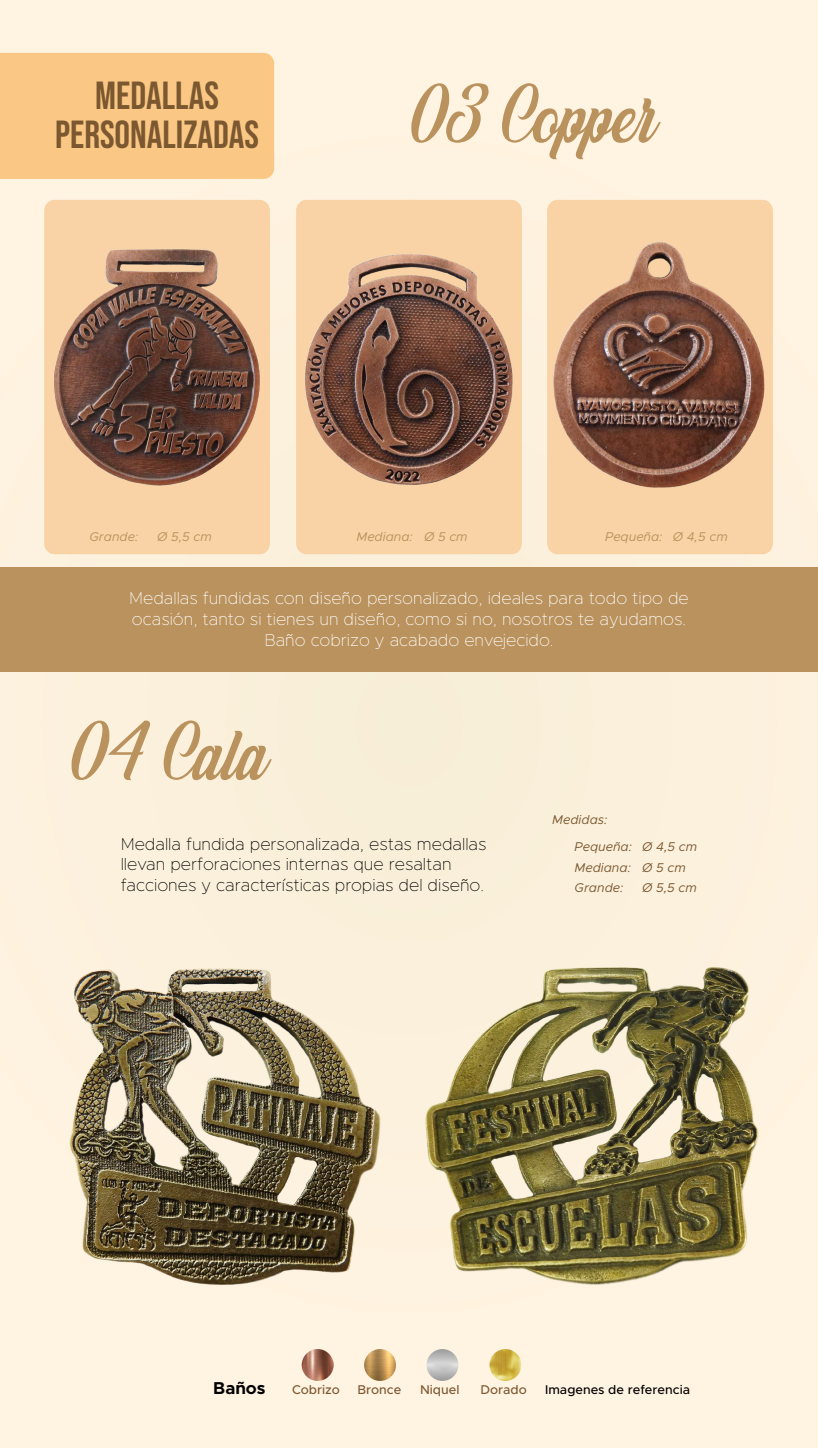
<style>
.page{position:relative;width:818px;height:1448px;background:#fff}
.page>*{position:absolute;margin:0;border:0;box-sizing:border-box;transform-origin:0 0}
.t1{font:71.25px "White Smith";color:#ba925d}
.t2{font:39px/38.8px "Bebas Neue";color:#7c5831;text-align:center}
.t3{font:100 17.25px/20.7px "Metropolis";color:#fff;text-align:center}
.t4{font:100 17.25px/20.7px "Metropolis";color:#000}
.t5{font:700 17.25px "Metropolis";color:#000}
.t6{font:italic 12.75px/27.4px "Metropolis";color:#7c5831}
.t7{font:italic 12.75px "Metropolis";color:#ba925d}
.t8{font:500 12.75px "Metropolis";color:#7c5831}
.t9{font:500 12.75px "Metropolis";color:#000}
</style>
<div class="page">
<div style="left:0;top:0;width:818px;height:1447px;background:#fef2e0"></div>
<div style="left:0;top:568px;width:818px;height:104px;background:#ba925d"></div>
<div style="left:0;top:53px;width:274px;height:126px;background:#fac884"></div>
<div style="left:44px;top:526px;width:226px;height:28px;background:#f9d3a5"></div>
<img style="left:44px;top:200px;width:226px;height:326px">
<div style="left:296px;top:526px;width:226px;height:28px;background:#f9d3a5"></div>
<img style="left:296px;top:200px;width:226px;height:326px">
<img style="left:69px;top:968px;width:312px;height:317px">
<img style="left:425px;top:967px;width:334px;height:318px">
<div style="left:547px;top:200px;width:224px;height:354px;background:#f9d3a5"></div>
<img style="left:547px;top:206px;width:224px;height:320px">
<img style="left:302px;top:1349px;width:31px;height:31px;border-radius:16px">
<img style="left:426px;top:1349px;width:32px;height:31px;border-radius:16px">
<img style="left:364px;top:1349px;width:32px;height:31px;border-radius:16px">
<img style="left:489px;top:1349px;width:32px;height:31px;border-radius:16px">
<h2 class="t2" style="left:55px;top:76px;width:205px">MEDALLAS<br>PERSONALIZADAS</h2>
<h1 class="t1" style="left:409px;top:75px;width:250px">03 Copper</h1>
<p class="t7" style="left:89px;top:529px;width:50px">Grande:</p>
<p class="t7" style="left:157px;top:529px;width:56px">Ø 5,5 cm</p>
<p class="t7" style="left:356px;top:529px;width:113px">Mediana: Ø 5 cm</p>
<p class="t7" style="left:605px;top:529px;width:124px">Pequeña: Ø 4,5 cm</p>
<p class="t3" style="left:129px;top:588px;width:561px">Medallas fundidas con diseño personalizado, ideales para todo tipo de ocasión, tanto si tienes un diseño, como si no, nosotros te ayudamos.<br>Baño cobrizo y acabado envejecido.</p>
<h1 class="t1" style="left:70px;top:712px;width:201px">04 Cala</h1>
<p class="t4" style="left:121px;top:833px;width:367px">Medalla fundida personalizada, estas medallas llevan perforaciones internas que resaltan facciones y características propias del diseño.</p>
<p class="t6" style="left:574px;top:805px;width:59px;text-indent:-22px">Medidas:<br>Pequeña:</p>
<p class="t6" style="left:574px;top:874px;width:50px">Grande:</p>
<p class="t6" style="left:642px;top:833px;width:57px">Ø 4,5 cm</p>
<p class="t6" style="left:574px;top:853px;width:113px">Mediana: Ø 5 cm</p>
<p class="t6" style="left:642px;top:874px;width:56px">Ø 5,5 cm</p>
<p class="t5" style="left:213px;top:1377px;width:54px">Baños</p>
<p class="t8" style="left:292px;top:1381px;width:49px">Cobrizo</p>
<p class="t8" style="left:357px;top:1381px;width:45px">Bronce</p>
<p class="t8" style="left:420px;top:1381px;width:41px">Niquel</p>
<p class="t8" style="left:480px;top:1381px;width:48px">Dorado</p>
<p class="t9" style="left:545px;top:1381px;width:146px">Imagenes de referencia</p>
</div>
